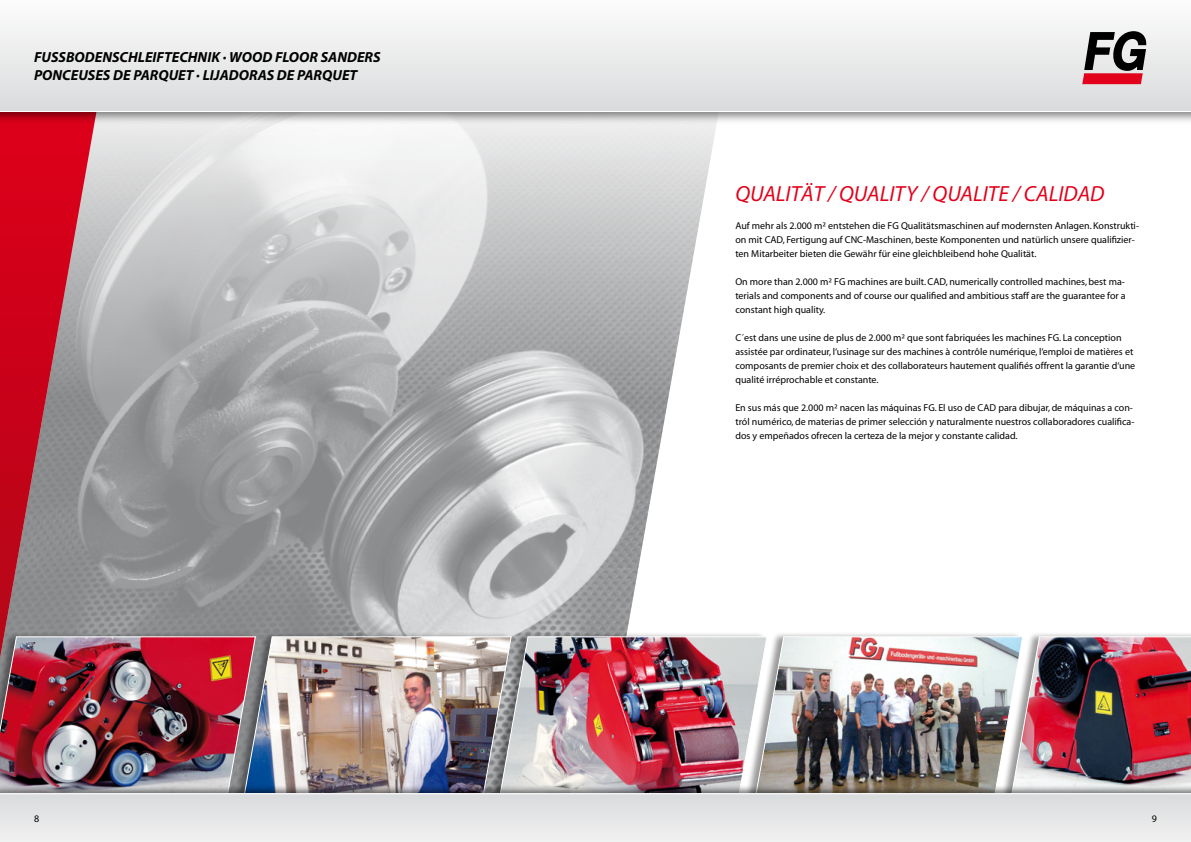
<style>
.page{position:relative;width:1191px;height:842px;background:#fff}
.page>*{position:absolute;margin:0;border:0;box-sizing:border-box;transform-origin:0 0}
.t1{font:italic 22px "Myriad";color:#e2001a}
.t2{font:italic 700 14.6px "Myriad";color:#000}
.t3{font:10px/14px "Myriad";color:#000}
</style>
<div class="page">
<img style="left:104px;top:125px;width:612px;height:506px">
<svg style="left:0;top:125px;width:104px;height:506px;background:#b44755"></svg>
<div style="left:0;top:0;width:1191px;height:125px;background:#000;opacity:.5"></div>
<svg style="left:0;top:0;width:1191px;height:112px"></svg>
<svg style="left:1082px;top:31px;width:64px;height:53px;background:#8e6469"></svg>
<div style="left:0;top:631px;width:255px;height:175px;background:#000;opacity:.4"></div>
<img style="left:0;top:636px;width:232px;height:149px">
<div style="left:232px;top:631px;width:279px;height:175px;background:#000;opacity:.4"></div>
<img style="left:242px;top:636px;width:246px;height:149px">
<div style="left:488px;top:631px;width:278px;height:175px;background:#000;opacity:.4"></div>
<img style="left:498px;top:636px;width:246px;height:149px">
<div style="left:744px;top:631px;width:278px;height:175px;background:#000;opacity:.4"></div>
<img style="left:754px;top:636px;width:246px;height:149px">
<div style="left:1000px;top:631px;width:191px;height:175px;background:#000;opacity:.4"></div>
<img style="left:1010px;top:636px;width:181px;height:149px">
<div style="left:0;top:785px;width:1191px;height:57px;background:#000;opacity:.5"></div>
<svg style="left:0;top:793px;width:1191px;height:49px;background:#e5e5e6"></svg>
<p class="t2" style="left:34px;top:50px;width:348px">FUSSBODENSCHLEIFTECHNIK · WOOD FLOOR SANDERS</p>
<p class="t2" style="left:34px;top:67px;width:325px">PONCEUSES DE PARQUET · LIJADORAS DE PARQUET</p>
<p class="t1" style="left:735px;top:182px;width:371px">QUALITÄT / QUALITY / QUALITE / CALIDAD</p>
<p class="t3" style="left:735px;top:219px;width:405px">Auf mehr als 2.000 m² entstehen die FG Qualitätsmaschinen auf modernsten Anlagen. Konstrukti&shy;on mit CAD, Fertigung auf CNC-Maschinen, beste Komponenten und natürlich unsere qualifizier&shy;ten Mitarbeiter bieten die Gewähr für eine gleichbleibend hohe Qualität.</p>
<p class="t3" style="left:735px;top:275px;width:392px;text-align:justify">On more than 2.000 m² FG machines are built. CAD, numerically controlled machines, best ma&shy;terials and components and of course our qualified and ambitious staff are the guarantee for a constant high quality.</p>
<p class="t3" style="left:735px;top:331px;width:401px">C´est dans une usine de plus de 2.000 m² que sont fabriquées les machines FG. La conception assistée par ordinateur, l‘usinage sur des machines à contrôle numérique, l‘emploi de matières et composants de premier choix et des collaborateurs hautement qualifiés offrent la garantie d‘une qualité irréprochable et constante.</p>
<p class="t3" style="left:735px;top:401px;width:400px">En sus más que 2.000 m² nacen las máquinas FG. El uso de CAD para dibujar, de máquinas a con&shy;tról numérico, de materias de primer selección y naturalmente nuestros collaboradores cualifica&shy;dos y empeñados ofrecen la certeza de la mejor y constante calidad.</p>
<p class="t3" style="left:34px;top:812px;width:7px">8</p>
<p class="t3" style="left:1151px;top:812px;width:7px">9</p>
</div>
